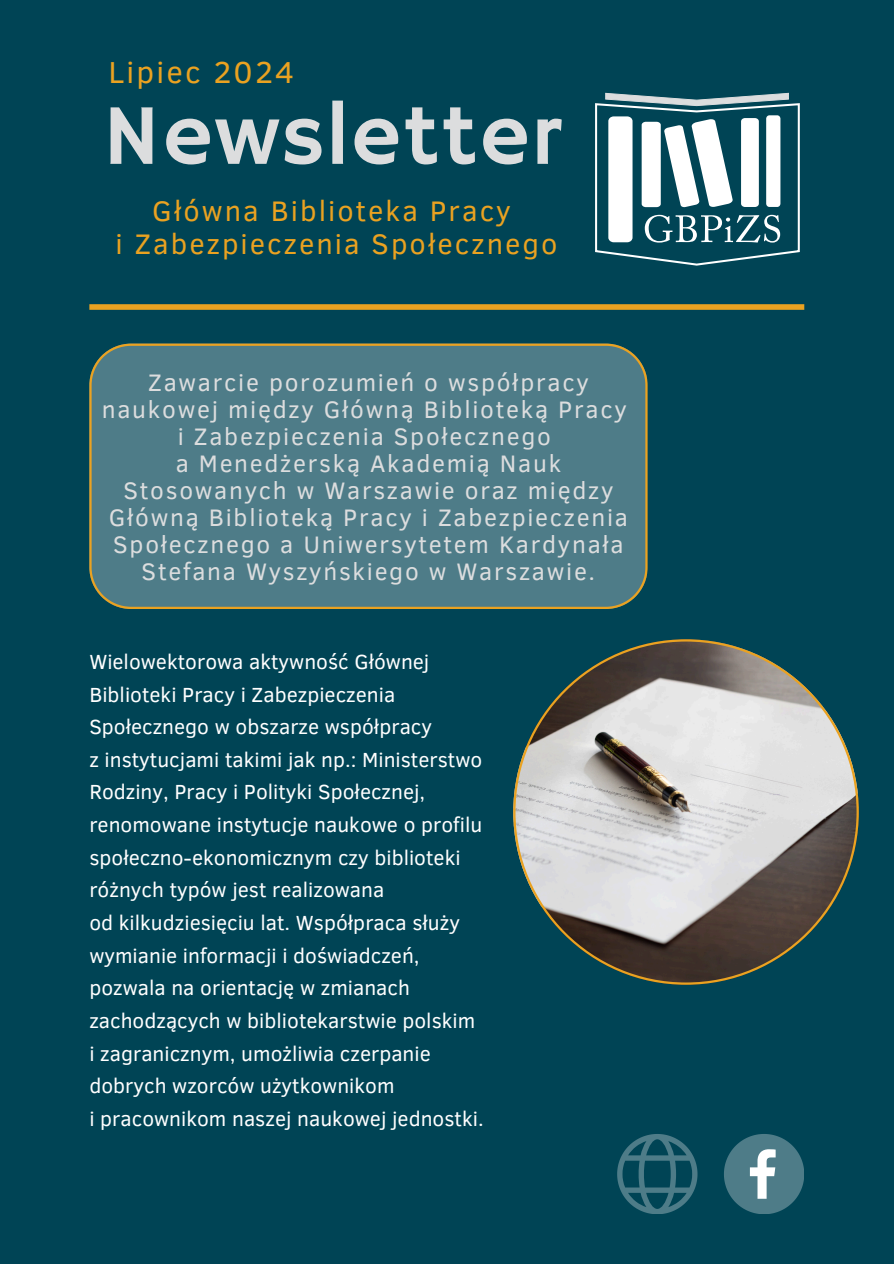
<style>
.page{position:relative;width:894px;height:1264px;background:#fff}
.page>*{position:absolute;margin:0;border:0;box-sizing:border-box;transform-origin:0 0}
.t1{font:86.85px "Hammersmith One";letter-spacing:.02em;color:#dcddde}
.t2{font:31.05px "Clear Sans";letter-spacing:.07em;color:#eaa221}
.t3{font:28.95px/32.7px "Clear Sans";letter-spacing:.07em;color:#eaa221;text-align:center}
.t4{font:24.45px/27px "Clear Sans";letter-spacing:.07em;color:#dcddde;text-align:center}
.t5{font:21px/32.7px "Clear Sans";color:#fff}
</style>
<div class="page">
<div style="left:0;top:0;width:893px;height:1263px;background:#045"></div>
<svg style="left:593px;top:92px;width:207px;height:175px"></svg>
<div style="left:89px;top:304px;width:715px;height:6px;background:#eaa221"></div>
<svg style="left:617px;top:1133px;width:80px;height:80px;background:#1f5a69"></svg>
<svg style="left:723px;top:1133px;width:80px;height:80px;background:#4f7d89"></svg>
<div style="left:89px;top:343px;width:558px;height:266px;background:#4e7c88"></div>
<svg style="left:513px;top:639px;width:345px;height:345px;background:#889191"></svg>
<h3 class="t2" style="left:108px;top:49px;width:187px">Lipiec 2024</h3>
<h2 class="t1" style="left:103px;top:86px;width:459px">Newsletter</h2>
<p class="t3" style="left:116px;top:193px;width:443px">Główna Biblioteka Pracy<br>i Zabezpieczenia Społecznego</p>
<h2 class="t4" style="left:102px;top:367px;width:527px">Zawarcie porozumień o współpracy naukowej między Główną Biblioteką Pracy i Zabezpieczenia Społecznego<br>a Menedżerską Akademią Nauk Stosowanych w Warszawie oraz między Główną Biblioteką Pracy i Zabezpieczenia Społecznego a Uniwersytetem Kardynała Stefana Wyszyńskiego w Warszawie.</h2>
<p class="t5" style="left:89px;top:644px;width:344px">Wielowektorowa aktywność Głównej<br>Biblioteki Pracy i Zabezpieczenia<br>Społecznego w obszarze współpracy</p>
<p class="t5" style="left:89px;top:742px;width:394px">z instytucjami takimi jak np.: Ministerstwo Rodziny, Pracy i Polityki Społecznej, renomowane instytucje naukowe o profilu społeczno-ekonomicznym czy biblioteki różnych typów jest realizowana</p>
<p class="t5" style="left:89px;top:905px;width:387px">od kilkudziesięciu lat. Współpraca służy wymianie informacji i doświadczeń, pozwala na orientację w zmianach zachodzących w bibliotekarstwie polskim</p>
<p class="t5" style="left:89px;top:1035px;width:343px">i zagranicznym, umożliwia czerpanie dobrych wzorców użytkownikom</p>
<p class="t5" style="left:89px;top:1101px;width:395px">i pracownikom naszej naukowej jednostki.</p>
</div>
